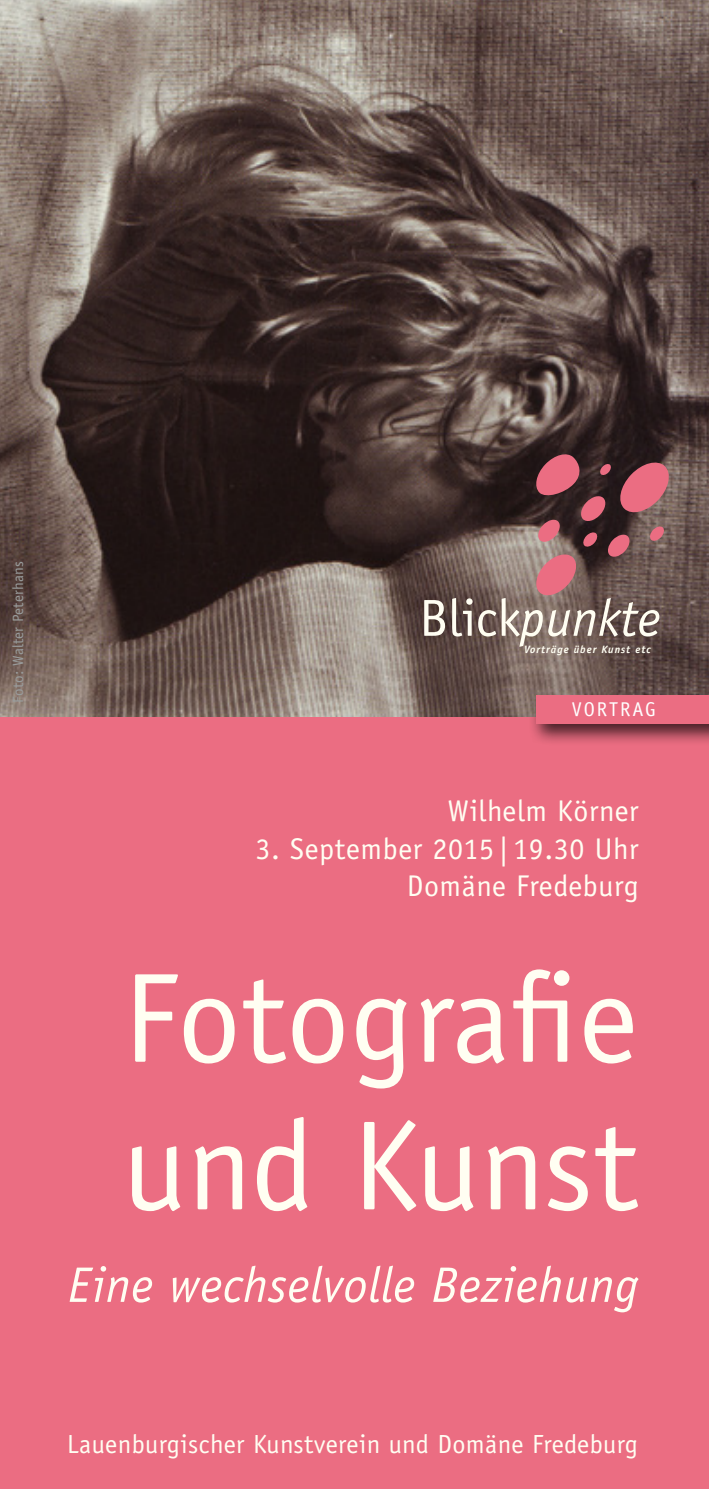
<style>
.page{position:relative;width:709px;height:1489px;background:#fff}
.page>*{position:absolute;margin:0;border:0;box-sizing:border-box;transform-origin:0 0}
.t1{font:127.5px/147.5px "Officina Sans";color:#fffef2}
.t2{font:italic 52.25px "Officina Sans";color:#fffef2}
.t3{font:italic 50px "Officina Sans";letter-spacing:.01em;color:#fffef2}
.t4{font:30px/37.5px "Officina Sans";letter-spacing:.02em;color:#fffef2;text-align:right}
.t5{font:26.25px "Officina Sans";letter-spacing:.015em;color:#fffef2}
.t6{font:20px "Officina Sans";letter-spacing:.1em;color:#fff}
.t7{font:15px "Officina Sans";letter-spacing:.01em;color:#999c9c}
.t8{font:italic 700 10.75px "Officina Sans";letter-spacing:.09em;color:#fffef2}
.s1{font-style:normal}
</style>
<div class="page">
<div style="left:0;top:687px;width:709px;height:801px;background:#eb6d82"></div>
<img style="left:0;top:0;width:709px;height:716px">
<svg style="left:533px;top:451px;width:139px;height:147px;background:#7b4d50"></svg>
<div style="left:528px;top:690px;width:181px;height:56px;background:#000;opacity:.7"></div>
<div style="left:536px;top:695px;width:173px;height:29px;background:#eb6d82"></div>
<p class="t7" style="left:9px;top:702px;width:143px;rotate:-90deg">Foto: Walter Peterhans</p>
<h2 class="t2" style="left:419px;top:587px;width:243px"><span class="s1">Blick</span>punkte</h2>
<p class="t8" style="left:524px;top:643px;width:128px">Vorträge über Kunst etc</p>
<p class="t6" style="left:571px;top:697px;width:86px">Vortrag</p>
<p class="t4" style="left:448px;top:792px;width:192px">Wilhelm Körner</p>
<p class="t4" style="left:256px;top:830px;width:384px">3. September 2015 | 19.30 Uhr<br>Domäne Fredeburg</p>
<h1 class="t1" style="left:123px;top:945px;width:517px">Fotografie und Kunst</h1>
<h3 class="t3" style="left:69px;top:1255px;width:571px">Eine wechselvolle Beziehung</h3>
<p class="t5" style="left:67px;top:1428px;width:572px">Lauenburgischer Kunstverein und Domäne Fredeburg</p>
</div>
